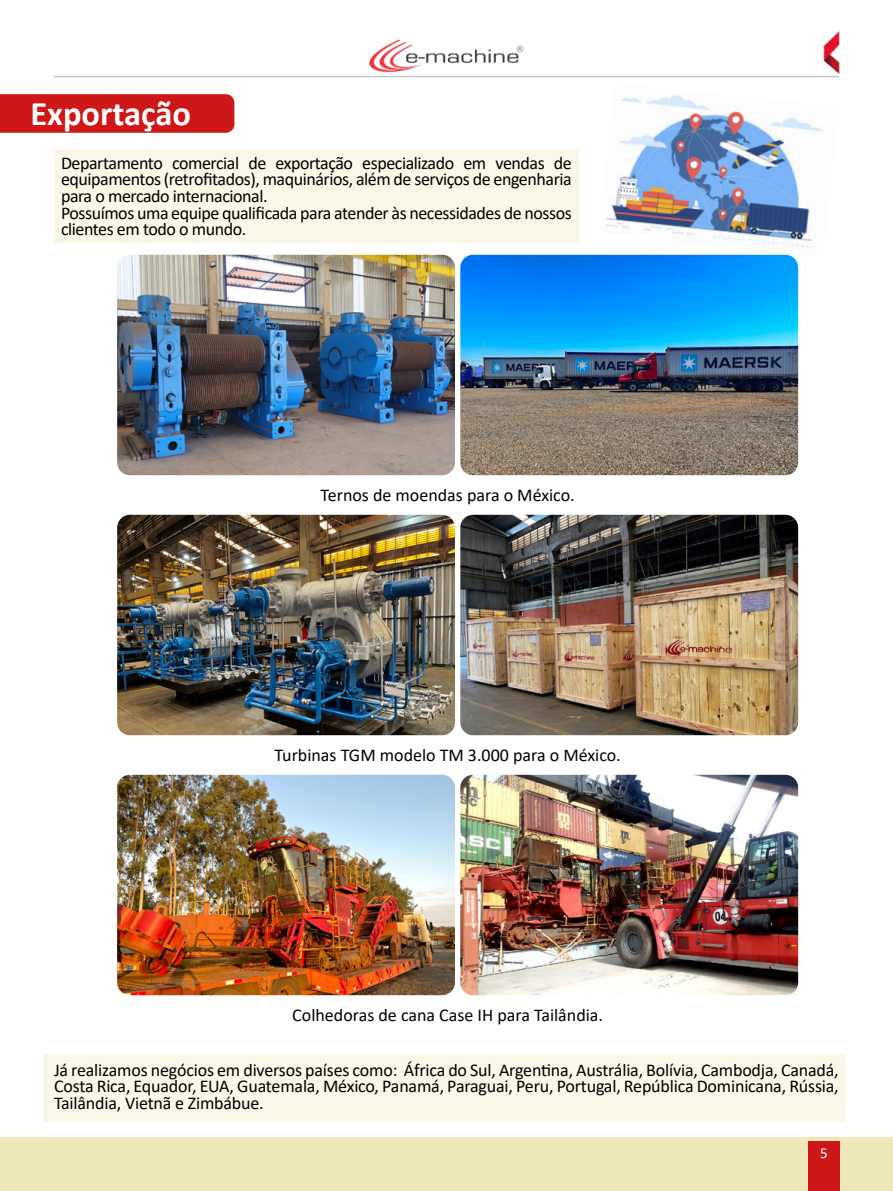
<style>
.page{position:relative;width:893px;height:1191px;background:#fff}
.page>*{position:absolute;margin:0;border:0;box-sizing:border-box;transform-origin:0 0}
.t1{font:700 34.5px "Calibri";color:#fff}
.t2{font:18px/16.5px "Calibri";letter-spacing:-.025em;color:#000}
.t3{font:18px "Calibri";color:#000}
.t4{font:15px "Calibri";color:#fff}
</style>
<div class="page">
<img style="left:369px;top:39px;width:155px;height:34px">
<hr style="left:54px;top:76px;width:785px;height:1px;background:#c6c6c6">
<div style="left:0;top:1137px;width:893px;height:54px;background:#eee7b9"></div>
<div style="left:808px;top:1141px;width:32px;height:50px;background:#cd1719"></div>
<img style="left:823px;top:31px;width:17px;height:45px">
<div style="left:54px;top:150px;width:524px;height:93px;background:#faf7e8"></div>
<div style="left:43px;top:1054px;width:803px;height:67px;background:#faf7e8"></div>
<div style="left:0;top:94px;width:234px;height:39px;background:#cd1719"></div>
<img style="left:117px;top:255px;width:338px;height:220px">
<img style="left:460px;top:255px;width:338px;height:220px">
<img style="left:117px;top:515px;width:338px;height:220px">
<img style="left:460px;top:515px;width:338px;height:220px">
<img style="left:117px;top:774px;width:338px;height:221px">
<img style="left:460px;top:774px;width:338px;height:221px">
<img style="left:599px;top:95px;width:223px;height:162px">
<h1 class="t1" style="left:30px;top:89px;width:162px">Exportação</h1>
<p class="t2" style="left:61px;top:154px;width:512px">Departamento comercial de exportação especializado em vendas de equipamentos (retrofitados), maquinários, além de serviços de engenharia para o mercado internacional.<br>Possuímos uma equipe qualificada para atender às necessidades de nossos clientes em todo o mundo.</p>
<p class="t3" style="left:321px;top:482px;width:256px">Ternos de moendas para o México.</p>
<p class="t3" style="left:275px;top:742px;width:348px">Turbinas TGM modelo TM 3.000 para o México.</p>
<p class="t3" style="left:292px;top:1002px;width:312px">Colhedoras de cana Case IH para Tailândia.</p>
<p class="t2" style="left:54px;top:1061px;width:786px;text-align:justify">Já realizamos negócios em diversos países como: África do Sul, Argentina, Austrália, Bolívia, Cambodja, Canadá, Costa Rica, Equador, EUA, Guatemala, México, Panamá, Paraguai, Peru, Portugal, República Dominicana, Rússia, Tailândia, Vietnã e Zimbábue.</p>
<p class="t4" style="left:820px;top:1142px;width:9px">5</p>
</div>
